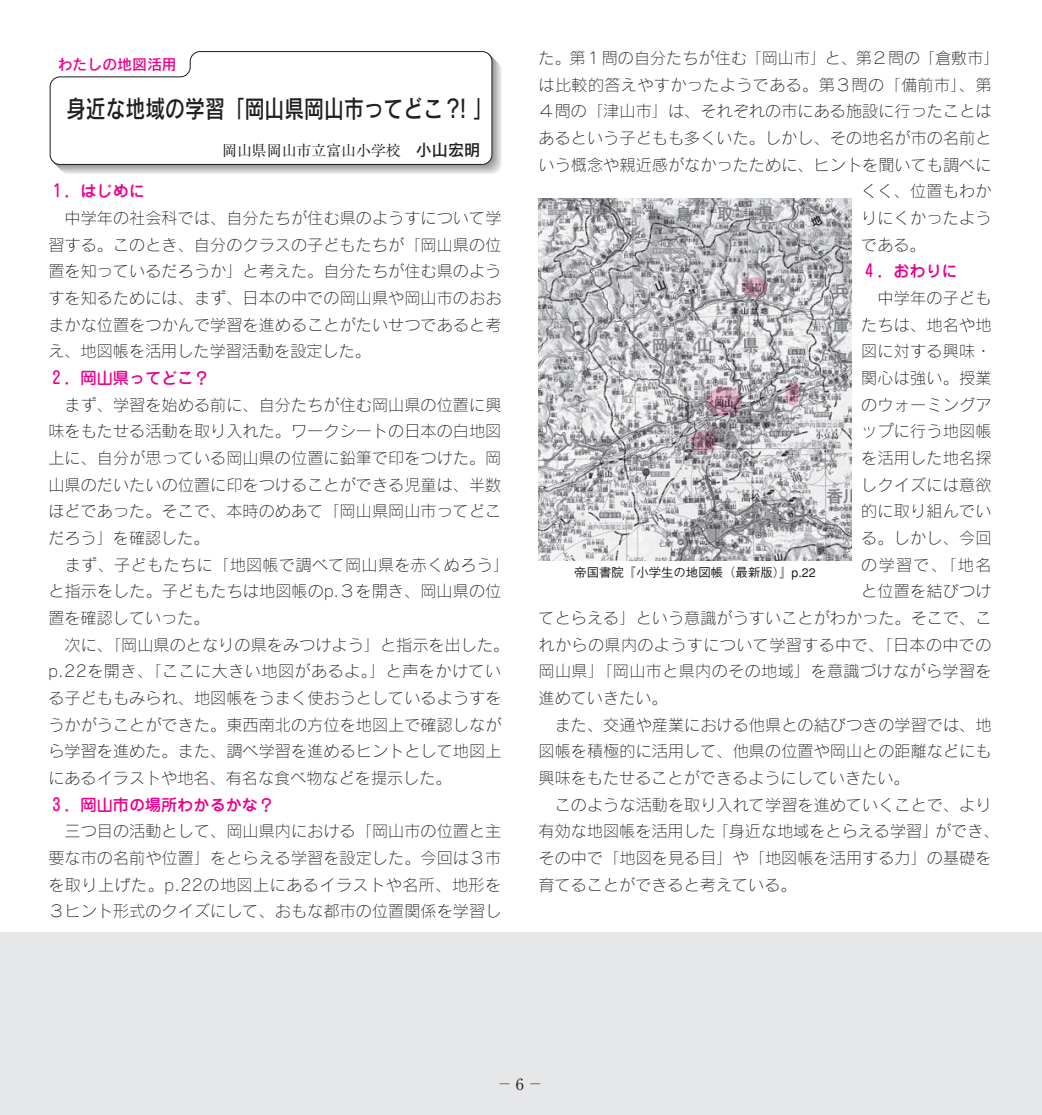
<style>
.page{position:relative;width:1042px;height:1115px;background:#fff}
.page>*{position:absolute;margin:0;border:0;box-sizing:border-box;transform-origin:0 0}
.t1{font:24.85px "Rodin CID DB";color:#231f20;scale:.8 1}
.t2{font:16.1px/26.6px "Rodin CID L";letter-spacing:.005em;color:#231f20;text-align:justify}
.t3{font:500 16.1px "Jun 34";color:#ec008c}
.t4{font:16.1px "Ryumin";color:#231f20;scale:.6 1}
.t5{font:14.88px "Ryumin";color:#231f20}
.t6{font:14.88px "Rodin CID DB";color:#ec008c}
.t7{font:500 12.42px "Gothic BBB";color:#231f20}
.s1{font-family:"Rodin CID DB";font-size:16.1px}
</style>
<div class="page">
<div style="left:0;top:933px;width:1041px;height:182px;background:#e6e7e8"></div>
<svg style="left:49px;top:51px;width:444px;height:114px"></svg>
<img style="left:538px;top:198px;width:313px;height:363px">
<p class="t6" style="left:58px;top:59px;width:121px">わたしの地図活用</p>
<h1 class="t1" style="left:66px;top:99px;width:535px">身近な地域の学習「岡山県岡山市ってどこ？！」</h1>
<p class="t5" style="left:222px;top:145px;width:259px">岡山県岡山市立富山小学校 <span class="s1">小山宏明</span></p>
<p class="t3" style="left:48px;top:185px;width:98px">１．はじめに</p>
<p class="t2" style="left:48px;top:207px;width:454px;text-indent:16px">中学年の社会科では、自分たちが住む県のようすについて学習する。このとき、自分のクラスの子どもたちが「岡山県の位置を知っているだろうか」と考えた。自分たちが住む県のようすを知るためには、まず、日本の中での岡山県や岡山市のおおまかな位置をつかんで学習を進めることがたいせつであると考え、地図帳を活用した学習活動を設定した。</p>
<p class="t3" style="left:48px;top:372px;width:163px">２．岡山県ってどこ？</p>
<p class="t2" style="left:48px;top:393px;width:454px;text-indent:16px">まず、学習を始める前に、自分たちが住む岡山県の位置に興味をもたせる活動を取り入れた。ワークシートの日本の白地図上に、自分が思っている岡山県の位置に鉛筆で印をつけた。岡山県のだいたいの位置に印をつけることができる児童は、半数ほどであった。そこで、本時のめあて「岡山県岡山市ってどこだろう」を確認した。</p>
<p class="t2" style="left:48px;top:553px;width:462px;text-align:left;text-indent:16px">まず、子どもたちに「地図帳で調べて岡山県を赤くぬろう」と指示をした。子どもたちは地図帳のp.３を開き、岡山県の位置を確認していった。</p>
<p class="t2" style="left:48px;top:633px;width:462px;text-align:left;text-indent:16px">次に、「岡山県のとなりの県をみつけよう」と指示を出した。p.22を開き、「ここに大きい地図があるよ。」と声をかけている子どももみられ、地図帳をうまく使おうとしているようすをうかがうことができた。東西南北の方位を地図上で確認しながら学習を進めた。また、調べ学習を進めるヒントとして地図上にあるイラストや地名、有名な食べ物などを提示した。</p>
<p class="t3" style="left:48px;top:798px;width:227px">３．岡山市の場所わかるかな？</p>
<p class="t2" style="left:48px;top:820px;width:454px;text-indent:16px">三つ目の活動として、岡山県内における「岡山市の位置と主要な市の名前や位置」をとらえる学習を設定した。今回は３市を取り上げた。p.22の地図上にあるイラストや名所、地形を３ヒント形式のクイズにして、おもな都市の位置関係を学習し</p>
<p class="t2" style="left:538px;top:47px;width:462px">た。第１問の自分たちが住む「岡山市」と、第２問の「倉敷市」</p>
<p class="t2" style="left:538px;top:73px;width:454px">は比較的答えやすかったようである。第３問の「備前市」、第</p>
<p class="t2" style="left:538px;top:100px;width:454px">４問の「津山市」は、それぞれの市にある施設に行ったことは</p>
<p class="t2" style="left:538px;top:127px;width:454px">あるという子どもも多くいた。しかし、その地名が市の名前と</p>
<p class="t2" style="left:538px;top:153px;width:454px">いう概念や親近感がなかったために、ヒントを聞いても調べに</p>
<p class="t2" style="left:861px;top:180px;width:132px">くく、位置もわか</p>
<p class="t2" style="left:861px;top:207px;width:132px">りにくかったよう</p>
<p class="t2" style="left:861px;top:233px;width:66px">である。</p>
<p class="t3" style="left:861px;top:265px;width:98px">４．おわりに</p>
<p class="t2" style="left:877px;top:287px;width:115px">中学年の子ども</p>
<p class="t2" style="left:861px;top:313px;width:132px">たちは、地名や地</p>
<p class="t2" style="left:861px;top:340px;width:132px">図に対する興味・</p>
<p class="t2" style="left:861px;top:367px;width:132px">関心は強い。授業</p>
<p class="t2" style="left:861px;top:393px;width:132px">のウォーミングア</p>
<p class="t2" style="left:861px;top:420px;width:132px">ップに行う地図帳</p>
<p class="t2" style="left:861px;top:447px;width:132px">を活用した地名探</p>
<p class="t2" style="left:861px;top:473px;width:132px">しクイズには意欲</p>
<p class="t2" style="left:861px;top:500px;width:132px">的に取り組んでい</p>
<p class="t2" style="left:861px;top:527px;width:132px">る。しかし、今回</p>
<p class="t2" style="left:861px;top:553px;width:132px">の学習で、「地名</p>
<p class="t2" style="left:861px;top:580px;width:132px">と位置を結びつけ</p>
<p class="t2" style="left:538px;top:607px;width:454px">てとらえる」という意識がうすいことがわかった。そこで、こ</p>
<p class="t2" style="left:538px;top:633px;width:454px">れからの県内のようすについて学習する中で、「日本の中での</p>
<p class="t2" style="left:538px;top:660px;width:454px">岡山県」「岡山市と県内のその地域」を意識づけながら学習を</p>
<p class="t2" style="left:538px;top:687px;width:130px">進めていきたい。</p>
<p class="t2" style="left:554px;top:713px;width:438px">また、交通や産業における他県との結びつきの学習では、地</p>
<p class="t2" style="left:538px;top:740px;width:454px">図帳を積極的に活用して、他県の位置や岡山との距離などにも</p>
<p class="t2" style="left:538px;top:767px;width:372px">興味をもたせることができるようにしていきたい。</p>
<p class="t2" style="left:554px;top:793px;width:438px">このような活動を取り入れて学習を進めていくことで、より</p>
<p class="t2" style="left:538px;top:820px;width:462px">有効な地図帳を活用した「身近な地域をとらえる学習」ができ、</p>
<p class="t2" style="left:538px;top:847px;width:454px">その中で「地図を見る目」や「地図帳を活用する力」の基礎を</p>
<p class="t2" style="left:538px;top:873px;width:259px">育てることができると考えている。</p>
<p class="t7" style="left:574px;top:567px;width:243px">帝国書院『小学生の地図帳（最新版）』p.22</p>
<p class="t4" style="left:499px;top:1078px;width:69px">― 6―</p>
</div>
